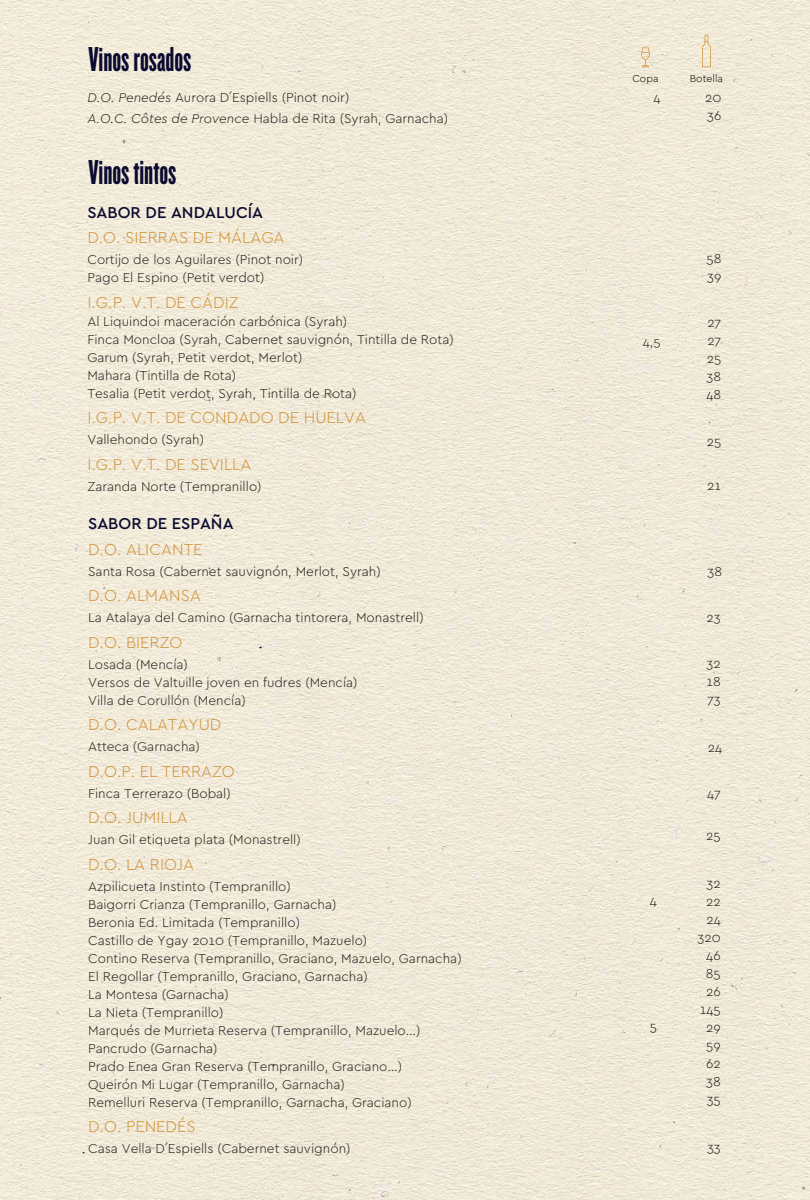
<style>
.page{position:relative;width:810px;height:1200px;background:#fff}
.page>*{position:absolute;margin:0;border:0;box-sizing:border-box;transform-origin:0 0}
.t1{font:36px "Knockout HTF67 Full Bantamwt";color:#0b0a30}
.t2{font:300 16.5px "Cera PRO";color:#cf9035}
.t3{font:500 16.5px "Cera PRO";color:#0b0a30}
.t4{font:300 13.5px/18px "Cera PRO";color:#1d1d1b}
.t5{font:300 12.52px "Cera PRO";color:#1d1d1b;scale:1.08 1}
.t6{font:300 10.5px "Cera PRO";color:#000}
.s1{font-style:italic}
</style>
<div class="page">
<img style="left:0;top:0;width:810px;height:1199px">
<svg style="left:641px;top:47px;width:9px;height:20px"></svg>
<svg style="left:702px;top:35px;width:9px;height:32px"></svg>
<h1 class="t1" style="left:88px;top:41px;width:104px">Vinos rosados</h1>
<p class="t4" style="left:87px;top:86px;width:362px;line-height:21px"><span class="s1">D.O. Penedés</span> Aurora D´Espiells (Pinot noir)<br><span class="s1">A.O.C. Côtes de Provence</span> Habla de Rita (Syrah, Garnacha)</p>
<p class="t4" style="left:705px;top:88px;width:18px">20<br>36</p>
<p class="t6" style="left:632px;top:72px;width:28px">Copa</p>
<p class="t6" style="left:690px;top:72px;width:35px">Botella</p>
<p class="t4" style="left:654px;top:88px;width:9px">4</p>
<h1 class="t1" style="left:88px;top:154px;width:89px">Vinos tintos</h1>
<p class="t3" style="left:87px;top:201px;width:177px">SABOR DE ANDALUCÍA</p>
<p class="t2" style="left:87px;top:227px;width:199px">D.O. SIERRAS DE MÁLAGA</p>
<p class="t4" style="left:87px;top:250px;width:217px">Cortijo de los Aguilares (Pinot noir)<br>Pago El Espino (Petit verdot)</p>
<p class="t2" style="left:87px;top:291px;width:153px">I.G.P. V.T. DE CÁDIZ</p>
<p class="t4" style="left:87px;top:311px;width:368px">Al Liquindoi maceración carbónica (Syrah)<br>Finca Moncloa (Syrah, Cabernet sauvignón, Tintilla de Rota)<br>Garum (Syrah, Petit verdot, Merlot)<br>Mahara (Tintilla de Rota)<br>Tesalia (Petit verdot, Syrah, Tintilla de Rota)</p>
<p class="t2" style="left:87px;top:407px;width:280px">I.G.P. V.T. DE CONDADO DE HUELVA</p>
<p class="t4" style="left:87px;top:430px;width:118px">Vallehondo (Syrah)</p>
<p class="t2" style="left:87px;top:453px;width:166px">I.G.P. V.T. DE SEVILLA</p>
<p class="t4" style="left:87px;top:476px;width:176px">Zaranda Norte (Tempranillo)</p>
<p class="t3" style="left:88px;top:512px;width:147px">SABOR DE ESPAÑA</p>
<p class="t2" style="left:88px;top:538px;width:116px">D.O. ALICANTE</p>
<p class="t4" style="left:88px;top:561px;width:294px">Santa Rosa (Cabernet sauvignón, Merlot, Syrah)</p>
<p class="t2" style="left:88px;top:584px;width:114px">D.O. ALMANSA</p>
<p class="t4" style="left:88px;top:608px;width:337px">La Atalaya del Camino (Garnacha tintorera, Monastrell)</p>
<p class="t2" style="left:88px;top:631px;width:96px">D.O. BIERZO</p>
<p class="t4" style="left:88px;top:654px;width:271px">Losada (Mencía)<br>Versos de Valtuille joven en fudres (Mencía)<br>Villa de Corullón (Mencía)</p>
<p class="t2" style="left:88px;top:713px;width:135px">D.O. CALATAYUD</p>
<p class="t4" style="left:88px;top:737px;width:113px">Atteca (Garnacha)</p>
<p class="t2" style="left:88px;top:760px;width:148px">D.O.P. EL TERRAZO</p>
<p class="t4" style="left:88px;top:783px;width:144px">Finca Terrerazo (Bobal)</p>
<p class="t2" style="left:88px;top:806px;width:101px">D.O. JUMILLA</p>
<p class="t4" style="left:88px;top:830px;width:214px">Juan Gil etiqueta plata (Monastrell)</p>
<p class="t2" style="left:88px;top:853px;width:107px">D.O. LA RIOJA</p>
<p class="t4" style="left:88px;top:876px;width:375px">Azpilicueta Instinto (Tempranillo)<br>Baigorri Crianza (Tempranillo, Garnacha)<br>Beronia Ed. Limitada (Tempranillo)<br>Castillo de Ygay 2010 (Tempranillo, Mazuelo)<br>Contino Reserva (Tempranillo, Graciano, Mazuelo, Garnacha)<br>El Regollar (Tempranillo, Graciano, Garnacha)<br>La Montesa (Garnacha)<br>La Nieta (Tempranillo)<br>Marqués de Murrieta Reserva (Tempranillo, Mazuelo…)<br>Pancrudo (Garnacha)<br>Prado Enea Gran Reserva (Tempranillo, Graciano…)<br>Queirón Mi Lugar (Tempranillo, Garnacha)<br>Remelluri Reserva (Tempranillo, Garnacha, Graciano)</p>
<p class="t2" style="left:88px;top:1115px;width:109px">D.O. PENEDÉS</p>
<p class="t4" style="left:88px;top:1139px;width:264px">Casa Vella D´Espiells (Cabernet sauvignón)</p>
<p class="t5" style="left:643px;top:334px;width:18px">4,5</p>
<p class="t4" style="left:650px;top:890px;width:9px">4</p>
<p class="t4" style="left:650px;top:1016px;width:9px">5</p>
<p class="t4" style="left:707px;top:249px;width:16px">58<br>39</p>
<p class="t4" style="left:706px;top:313px;width:16px;text-align:justify">27<br>27<br>25<br>38<br>48</p>
<p class="t4" style="left:707px;top:432px;width:16px">25</p>
<p class="t4" style="left:707px;top:476px;width:15px">21</p>
<p class="t4" style="left:708px;top:562px;width:16px">38</p>
<p class="t4" style="left:707px;top:608px;width:16px">23</p>
<p class="t4" style="left:707px;top:653px;width:16px;text-align:justify">32<br>18<br>73</p>
<p class="t4" style="left:708px;top:737px;width:16px">24</p>
<p class="t4" style="left:707px;top:783px;width:15px">47</p>
<p class="t4" style="left:706px;top:825px;width:16px">25</p>
<p class="t4" style="left:698px;top:874px;width:25px;text-align:right">32<br>22<br>24<br>320<br>46<br>85<br>26<br>145<br>29<br>59<br>62<br>38<br>35</p>
<p class="t4" style="left:707px;top:1137px;width:15px">33</p>
</div>
